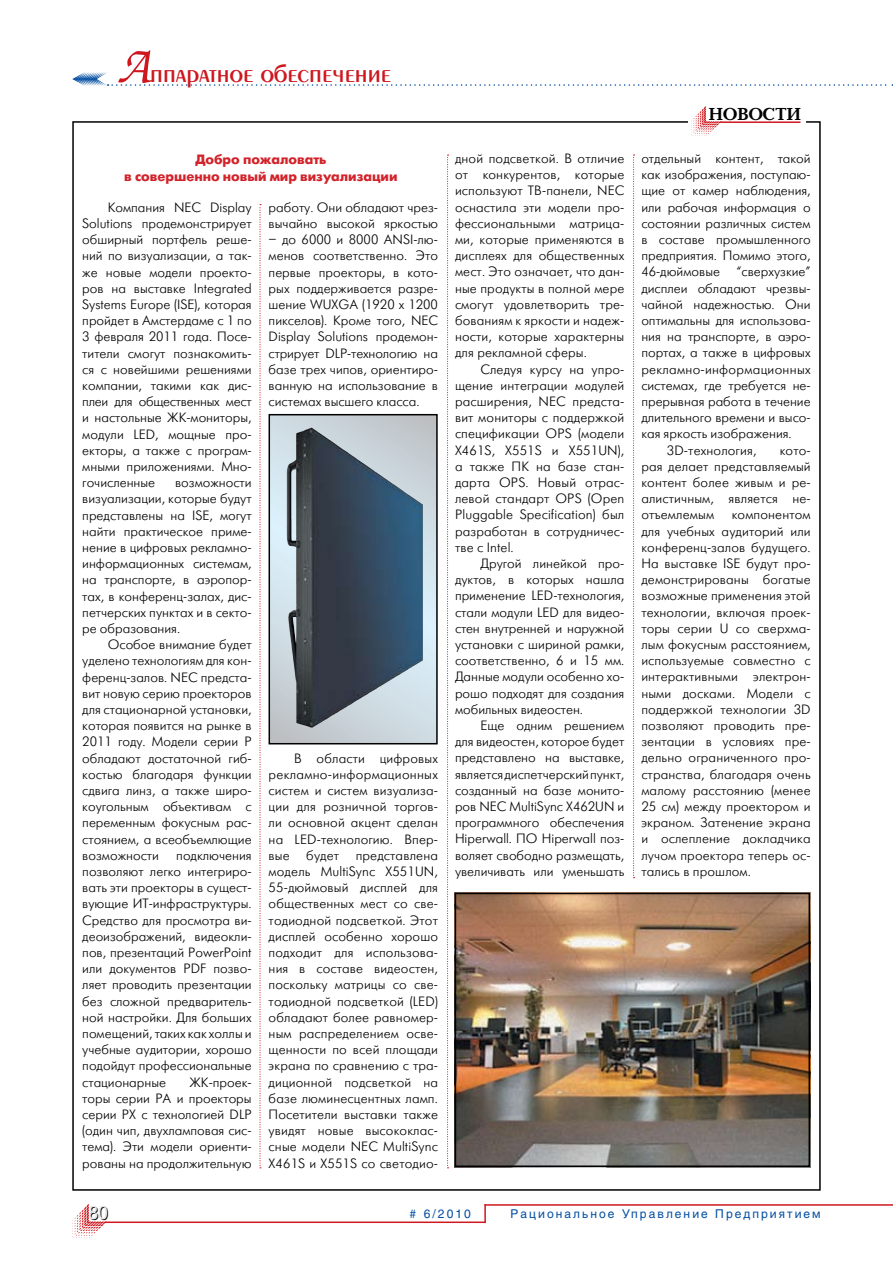
<style>
.page{position:relative;width:893px;height:1263px;background:#fff}
.page>*{position:absolute;margin:0;border:0;box-sizing:border-box;transform-origin:0 0}
.t1{font:27px "Penta Demi";color:#ce171e}
.t2{font:700 18px "Baltica C";color:#000}
.t3{font:18px "Futuris Shadow C";color:#000}
.t4{font:13.5px/16.2px "Futuris Light C";color:#000;text-align:justify}
.t5{font:700 13.5px/16.2px "Futuris C";color:#d2232a;text-align:center}
.t6{font:13.5px "Futuris Light C";letter-spacing:.02em;color:#000}
.t7{font:12px "Helios";letter-spacing:.17em;color:#034ea2}
.s1{font-family:"Zapf Chancery C";font-weight:500;font-style:italic;font-size:54px}
</style>
<div class="page">
<svg style="left:72px;top:1204px;width:34px;height:34px"></svg>
<svg style="left:484px;top:1206px;width:2px;height:15px"></svg>
<hr style="left:105px;top:1221px;width:381px;height:2px;background:#ce171e">
<hr style="left:484px;top:1204px;width:409px;height:2px;background:#ce171e">
<svg style="left:72px;top:72px;width:821px;height:14px"></svg>
<svg style="left:691px;top:106px;width:29px;height:30px"></svg>
<hr style="left:720px;top:121px;width:80px;height:2px;background:#ce171e">
<svg style="left:259px;top:204px;width:2px;height:964px"></svg>
<svg style="left:447px;top:154px;width:2px;height:1014px"></svg>
<svg style="left:633px;top:154px;width:2px;height:724px"></svg>
<img style="left:458px;top:896px;width:349px;height:268px">
<div style="left:455px;top:893px;width:355px;height:274px;border:2px solid #000"></div>
<svg style="left:272px;top:417px;width:163px;height:324px"></svg>
<img style="left:286px;top:461px;width:137px;height:267px">
<div style="left:269px;top:414px;width:169px;height:330px;border:2px solid #000"></div>
<h1 class="t1" style="left:117px;top:60px;width:276px"><span class="s1">А</span>ппаратное обеспечение</h1>
<p class="t5" style="left:124px;top:152px;width:275px">Добро пожаловать<br>в совершенно новый мир визуализации</p>
<p class="t4" style="left:82px;top:199px;width:171px;text-indent:26px">Компания NEC Display Solutions продемонстрирует обширный портфель реше&shy;ний по визуализации, а так&shy;же новые модели проекто&shy;ров на выставке Integrated Systems Europe (ISE), которая пройдет в Амстердаме с 1 по 3 февраля 2011 года. Посе&shy;тители смогут познакомить&shy;ся с новейшими решениями компании, такими как дис&shy;плеи для общественных мест и настольные ЖК-мониторы, модули LED, мощные про&shy;екторы, а также с програм&shy;мными приложениями. Мно&shy;гочисленные</p>
<p class="t4" style="left:82px;top:475px;width:171px;text-indent:93px">возможности визуализации, которые будут представлены на ISE, могут найти практическое приме&shy;нение в цифровых рекламно&shy;информационных системам, на транспорте, в аэропор&shy;тах, в конференц-залах, дис&shy;петчерских пунктах и в секто&shy;ре образования.</p>
<p class="t4" style="left:82px;top:637px;width:171px;text-indent:26px">Особое внимание будет уделено технологиям для кон&shy;ференц-залов. NEC предста&shy;вит новую серию проекторов для стационарной установки, которая появится на рынке в 2011 году. Модели серии P обладают достаточной гиб&shy;костью благодаря функции сдвига линз, а также широ&shy;коугольным объективам с переменным фокусным рас&shy;стоянием, а всеобъемлющие возможности</p>
<p class="t4" style="left:82px;top:847px;width:171px;text-indent:94px">подключения позволяют легко интегриро&shy;вать эти проекторы в сущест&shy;вующие ИТ-инфраструктуры.<br>Средство для просмотра ви&shy;деоизображений, видеокли&shy;пов, презентаций PowerPoint или документов PDF позво&shy;ляет проводить презентации без сложной предваритель&shy;ной настройки. Для больших помещений, таких как холлы и учебные аудитории, хорошо подойдут профессиональные стационарные</p>
<p class="t4" style="left:82px;top:1074px;width:171px;text-indent:107px">ЖК-проек&shy;торы серии PA и проекторы серии PX с технологией DLP (один чип, двухламповая сис&shy;тема). Эти модели ориенти&shy;рованы на продолжительную</p>
<p class="t4" style="left:269px;top:199px;width:171px">работу. Они обладают чрез&shy;вычайно высокой яркостью</p>
<p class="t4" style="left:269px;top:232px;width:171px">– до 6000 и 8000 ANSI-лю&shy;менов соответственно. Это первые проекторы, в кото&shy;рых поддерживается разре&shy;шение WUXGA (1920 x 1200 пикселов). Кроме того, NEC Display Solutions продемон&shy;стрирует DLP-технологию на базе трех чипов, ориентиро&shy;ванную на использование в системах высшего класса.</p>
<p class="t4" style="left:269px;top:750px;width:171px;text-indent:26px">В области цифровых рекламно-информационных систем и систем визуализа&shy;ции для розничной торгов&shy;ли основной акцент сделан на LED-технологию. Впер&shy;вые будет представлена модель MultiSync X551UN, 55-дюймовый дисплей для общественных мест со све&shy;тодиодной подсветкой. Этот дисплей особенно хорошо подходит для использова&shy;ния в составе видеостен, поскольку матрицы со све&shy;тодиодной подсветкой (LED) обладают более равномер&shy;ным распределением осве&shy;щенности по всей площади экрана по сравнению с тра&shy;диционной подсветкой на базе люминесцентных ламп.<br>Посетители выставки также увидят новые высококлас&shy;сные модели NEC MultiSync X461S и X551S со светодио-</p>
<p class="t4" style="left:455px;top:151px;width:171px">дной подсветкой. В отличие от конкурентов, которые используют ТВ-панели, NEC оснастила эти модели про&shy;фессиональными матрица&shy;ми, которые применяются в дисплеях для общественных мест. Это означает, что дан&shy;ные продукты в полной мере смогут удовлетворить тре&shy;бованиям к яркости и надеж&shy;ности, которые характерны для рекламной сферы.</p>
<p class="t4" style="left:455px;top:361px;width:171px;text-indent:26px">Следуя курсу на упро&shy;щение интеграции модулей расширения, NEC предста&shy;вит мониторы с поддержкой спецификации OPS (модели X461S, X551S и X551UN), а также ПК на базе стан&shy;дарта OPS. Новый отрас&shy;левой стандарт OPS (Open Pluggable Specification) был разработан в сотрудничес&shy;тве с Intel.</p>
<p class="t4" style="left:455px;top:556px;width:171px;text-indent:26px">Другой линейкой про&shy;дуктов, в которых нашла применение LED-технология, стали модули LED для видео&shy;стен внутренней и наружной установки с шириной рамки, соответственно, 6 и 15 мм.<br>Данные модули особенно хо&shy;рошо подходят для создания мобильных видеостен.</p>
<p class="t4" style="left:455px;top:718px;width:171px;text-indent:26px">Еще одним решением для видеостен, которое будет представлено на выставке, является диспетчерский пункт, созданный на базе монито&shy;ров NEC MultiSync X462UN и программного обеспечения Hiperwall. ПО Hiperwall поз&shy;воляет свободно размещать, увеличивать или уменьшать</p>
<h2 class="t2" style="left:708px;top:104px;width:94px">НОВОСТИ</h2>
<p class="t4" style="left:641px;top:151px;width:171px">отдельный контент, такой</p>
<p class="t4" style="left:641px;top:167px;width:171px">как изображения, поступаю-</p>
<p class="t4" style="left:641px;top:183px;width:171px">щие от камер наблюдения,</p>
<p class="t4" style="left:641px;top:199px;width:171px">или рабочая информация о</p>
<p class="t4" style="left:641px;top:215px;width:171px">состоянии различных систем</p>
<p class="t4" style="left:641px;top:232px;width:171px">в составе промышленного</p>
<p class="t4" style="left:641px;top:248px;width:171px">предприятия. Помимо этого,</p>
<p class="t4" style="left:641px;top:264px;width:171px">46-дюймовые “сверхузкие”</p>
<p class="t4" style="left:641px;top:280px;width:171px">дисплеи обладают чрезвы-</p>
<p class="t4" style="left:641px;top:296px;width:171px">чайной надежностью. Они</p>
<p class="t4" style="left:641px;top:313px;width:171px">оптимальны для использова-</p>
<p class="t4" style="left:641px;top:329px;width:171px">ния на транспорте, в аэро-</p>
<p class="t4" style="left:641px;top:345px;width:171px">портах, а также в цифровых</p>
<p class="t6" style="left:641px;top:362px;width:171px">рекламно-информационных</p>
<p class="t4" style="left:641px;top:377px;width:171px">системах, где требуется не-</p>
<p class="t4" style="left:641px;top:394px;width:171px">прерывная работа в течение</p>
<p class="t4" style="left:641px;top:410px;width:171px">длительного времени и высо-</p>
<p class="t4" style="left:641px;top:426px;width:152px">кая яркость изображения.</p>
<p class="t4" style="left:667px;top:442px;width:91px">3D-технология,</p>
<p class="t4" style="left:641px;top:442px;width:171px;text-indent:138px">кото&shy;рая делает представляемый контент более живым и ре&shy;алистичным, является не&shy;отъемлемым</p>
<p class="t4" style="left:641px;top:507px;width:171px;text-indent:90px">компонентом для учебных аудиторий или конференц-залов будущего.<br>На выставке ISE будут про&shy;демонстрированы богатые возможные применения этой технологии, включая проек&shy;торы серии U со сверхма&shy;лым фокусным расстоянием, используемые совместно с интерактивными электрон&shy;ными досками. Модели с поддержкой технологии 3D позволяют проводить пре&shy;зентации в условиях пре&shy;дельно ограниченного про&shy;странства, благодаря очень малому расстоянию (менее 25 см) между проектором и экраном. Затенение экрана и ослепление докладчика лучом проектора теперь ос&shy;тались в прошлом.</p>
<h2 class="t3" style="left:89px;top:1204px;width:21px">80</h2>
<p class="t7" style="left:410px;top:1207px;width:63px"># 6/2010</p>
<p class="t7" style="left:510px;top:1207px;width:312px">Рациональное Управление Предприятием</p>
</div>
